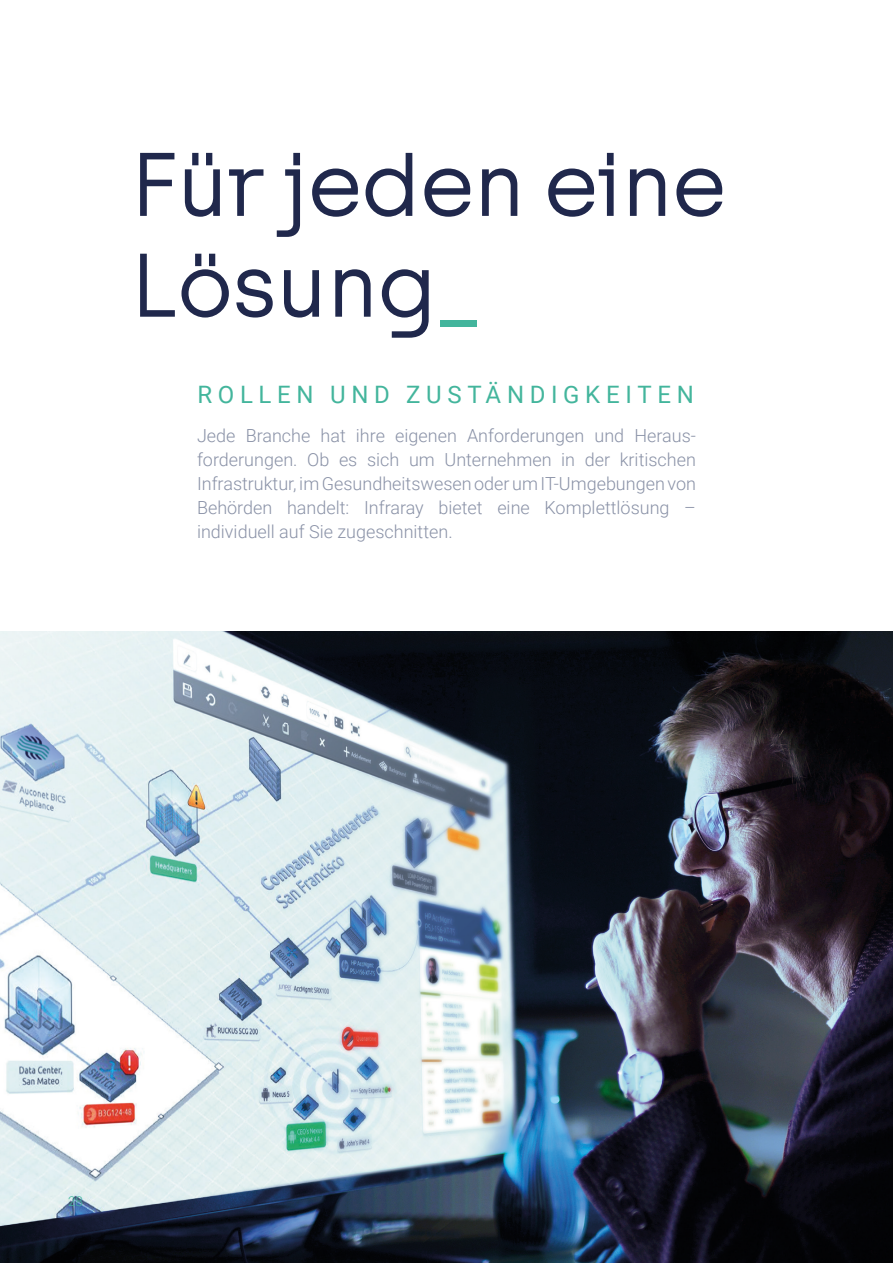
<style>
.page{position:relative;width:893px;height:1263px;background:#fff}
.page>*{position:absolute;margin:0;border:0;box-sizing:border-box;transform-origin:0 0}
.t1{font:84px/100.8px "Tosh A";letter-spacing:.025em;color:#20284c}
.t2{font:24px "Roboto";letter-spacing:.235em;color:#43b59c}
.t3{font:300 18px/24px "Roboto";color:#8a92a7;text-align:justify}
.t4{font:300 13.5px "Roboto";color:#43b59c}
.s1{color:#43b59c}
</style>
<div class="page">
<img style="left:0;top:631px;width:893px;height:632px">
<h1 class="t1" style="left:133px;top:139px;width:594px">Für jeden eine<br>Lösung<span class="s1">_</span></h1>
<h2 class="t2" style="left:197px;top:377px;width:498px">ROLLEN UND ZUSTÄNDIGKEITEN</h2>
<p class="t3" style="left:197px;top:423px;width:500px">Jede Branche hat ihre eigenen Anforderungen und Heraus&shy;forderungen. Ob es sich um Unternehmen in der kritischen Infrastruktur, im Gesundheitswesen oder um IT-Umgebungen von Behörden handelt: Infraray bietet eine Komplettlösung – individuell auf Sie zugeschnitten.</p>
<p class="t4" style="left:68px;top:1192px;width:16px">28</p>
</div>
